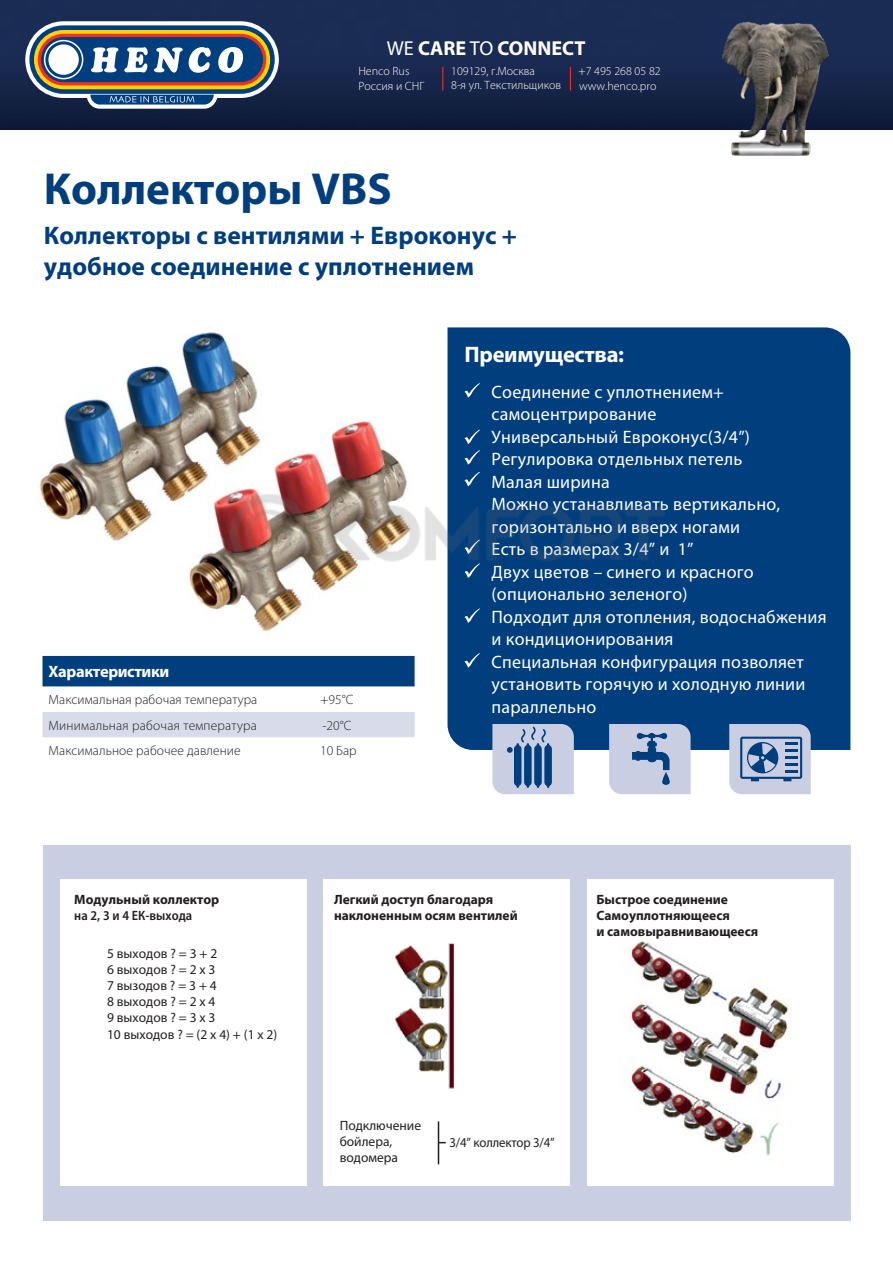
<style>
.page{position:relative;width:893px;height:1263px;background:#fff}
.page>*{position:absolute;margin:0;border:0;box-sizing:border-box;transform-origin:0 0}
.t1{font:700 45px "Myriad Pro";color:#003e7e}
.t2{font:700 25.5px/30.6px "Myriad Pro";letter-spacing:.005em;color:#003e7e}
.t3{font:700 22.5px "Myriad Pro";letter-spacing:-.015em;color:#fff}
.t4{font:700 20.25px "Myriad Pro";color:#fff}
.t5{font:18px/22.5px "Myriad Pro";letter-spacing:.015em;color:#fff}
.t6{font:700 16.5px "Myriad Pro";letter-spacing:-.025em;color:#fff}
.t7{font:700 13.5px/16.2px "Myriad Pro";color:#231f20}
.t8{font:13.5px/16.2px "Myriad Pro";color:#231f20}
.t9{font:300 13.5px "Myriad Pro";letter-spacing:.005em;color:#231f20}
.t10{font:13.5px "Myriad Pro";color:#231f20;scale:.95 1}
.t11{font:600 semi-condensed 13.5px "Myriad Pro";letter-spacing:.005em;color:#231f20}
.t12{font:300 12px/15px "Myriad Pro";color:#fff}
.s1{font-weight:400}
</style>
<div class="page">
<div style="left:447px;top:327px;width:403px;height:423px;background:#003e7e"></div>
<div style="left:43px;top:845px;width:807px;height:375px;background:#c9cee2"></div>
<div style="left:324px;top:879px;width:246px;height:307px;background:#fff"></div>
<div style="left:60px;top:879px;width:246px;height:307px;background:#fff"></div>
<div style="left:587px;top:879px;width:247px;height:307px;background:#fff"></div>
<img style="left:39px;top:332px;width:216px;height:209px">
<img style="left:155px;top:384px;width:252px;height:248px">
<img style="left:395px;top:943px;width:60px;height:146px">
<img style="left:629px;top:938px;width:160px;height:218px">
<hr style="left:438px;top:1121px;width:1px;height:43px;background:#231f20">
<svg style="left:492px;top:724px;width:82px;height:70px;background:#99acca"></svg>
<svg style="left:609px;top:724px;width:82px;height:70px;background:#b0bcd6"></svg>
<svg style="left:729px;top:724px;width:82px;height:70px;background:#a0b0cd"></svg>
<div style="left:759px;top:754px;width:7px;height:7px;border:2px solid #003e7e;border-radius:50%"></div>
<svg style="left:465px;top:383px;width:15px;height:15px"></svg>
<svg style="left:465px;top:430px;width:15px;height:14px"></svg>
<svg style="left:465px;top:450px;width:15px;height:15px"></svg>
<svg style="left:465px;top:472px;width:15px;height:13px"></svg>
<svg style="left:465px;top:608px;width:15px;height:15px"></svg>
<svg style="left:465px;top:653px;width:15px;height:15px"></svg>
<div style="left:43px;top:656px;width:372px;height:30px;background:#003e7e"></div>
<div style="left:43px;top:712px;width:372px;height:25px;background:#d8dcea"></div>
<img style="left:0;top:0;width:893px;height:129px">
<svg style="left:442px;top:67px;width:1px;height:23px"></svg>
<svg style="left:570px;top:67px;width:1px;height:23px"></svg>
<img style="left:718px;top:19px;width:113px;height:137px">
<svg style="left:25px;top:21px;width:254px;height:88px"></svg>
<img style="left:223px;top:485px;width:447px;height:98px">
<p class="t4" style="left:387px;top:37px;width:200px"><span class="s1">WE</span> CARE <span class="s1">TO</span> CONNECT</p>
<p class="t12" style="left:358px;top:63px;width:67px">Henco Rus<br>Россия и СНГ</p>
<p class="t12" style="left:451px;top:64px;width:111px;line-height:14.4px">109129, г.Москва<br>8-я ул. Текстильщиков</p>
<p class="t12" style="left:579px;top:63px;width:84px">+7 495 268 05 82 www.henco.pro</p>
<h1 class="t1" style="left:44px;top:163px;width:349px">Коллекторы VBS</h1>
<h2 class="t2" style="left:44px;top:221px;width:475px">Коллекторы с вентилями + Евроконус + удобное соединение с уплотнением</h2>
<p class="t6" style="left:49px;top:662px;width:122px">Характеристики</p>
<p class="t9" style="left:49px;top:692px;width:210px">Максимальная рабочая температура</p>
<p class="t9" style="left:321px;top:692px;width:34px">+95°C</p>
<p class="t9" style="left:49px;top:717px;width:210px">Минимальная рабочая температура</p>
<p class="t9" style="left:323px;top:717px;width:30px">-20°C</p>
<p class="t9" style="left:49px;top:743px;width:194px">Максимальное рабочее давление</p>
<p class="t9" style="left:320px;top:743px;width:38px">10 Бар</p>
<p class="t3" style="left:465px;top:342px;width:161px">Преимущества:</p>
<p class="t5" style="left:492px;top:380px;width:337px">Соединение с уплотнением+ самоцентрирование<br>Универсальный Евроконус(3/4”)<br>Регулировка отдельных петель<br>Малая ширина<br>Можно устанавливать вертикально, горизонтально и вверх ногами<br>Есть в размерах 3/4” и 1”<br>Двух цветов – синего и красного (опционально зеленого)<br>Подходит для отопления, водоснабжения и кондиционирования<br>Специальная конфигурация позволяет установить горячую и холодную линии параллельно</p>
<p class="t7" style="left:74px;top:891px;width:146px">Модульный коллектор</p>
<p class="t11" style="left:74px;top:908px;width:120px">на 2, 3 и 4 ЕК-выхода</p>
<p class="t8" style="left:107px;top:945px;width:172px">5 выходов ? = 3 + 2<br>6 выходов ? = 2 x 3<br>7 вызодов ? = 3 + 4<br>8 выходов ? = 2 x 4<br>9 выходов ? = 3 x 3<br>10 выходов ? = (2 x 4) + (1 x 2)</p>
<p class="t7" style="left:334px;top:891px;width:185px">Легкий доступ благодаря наклоненным осям вентилей</p>
<p class="t7" style="left:596px;top:891px;width:163px">Быстрое соединение<br>Самоуплотняющееся<br>и самовыравнивающееся</p>
<p class="t8" style="left:340px;top:1117px;width:83px">Подключение бойлера, водомера</p>
<p class="t10" style="left:449px;top:1134px;width:113px">3/4” коллектор 3/4”</p>
</div>
